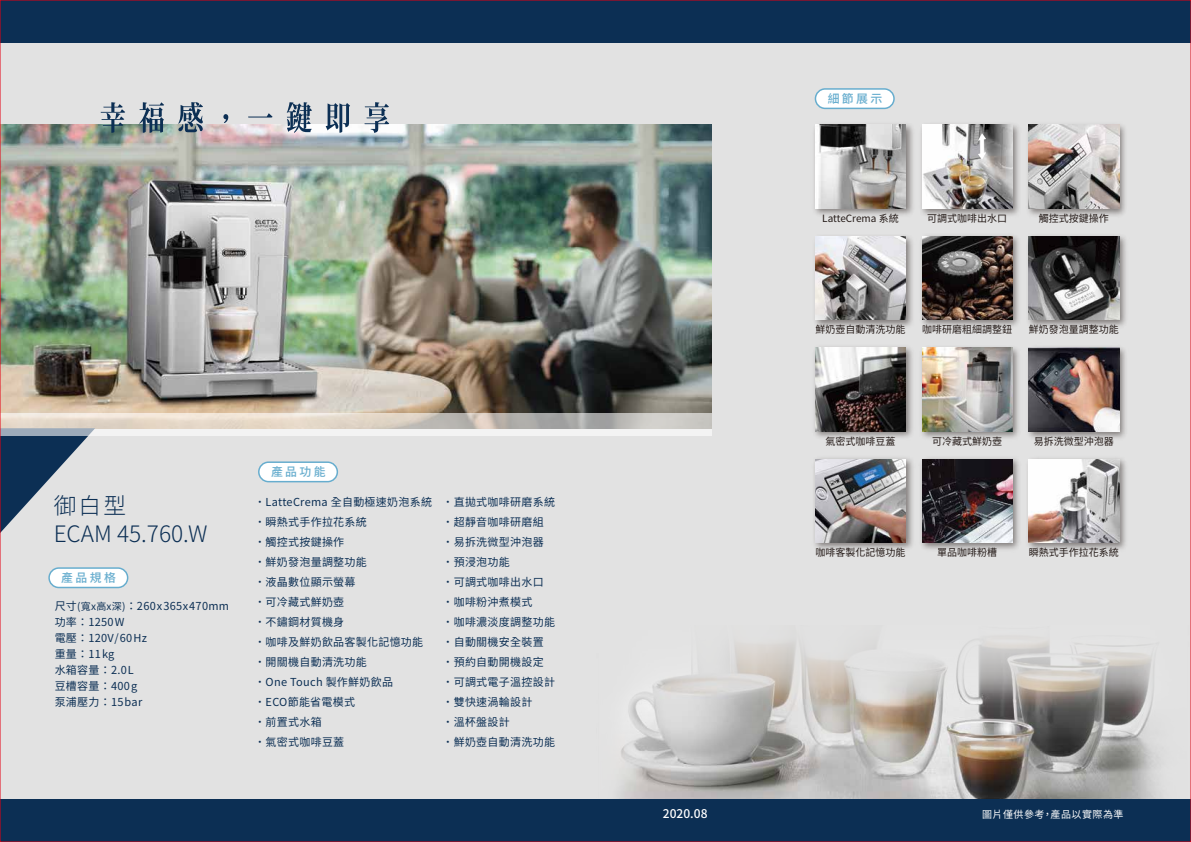
<style>
.page{position:relative;width:1191px;height:842px;background:#e2e2e2}
.page>*{position:absolute;margin:0;border:0;box-sizing:border-box;transform-origin:0 0}
.t1{font:300 22.7px/27.2px "Noto Sans CJ Ktc";color:#0c2f54}
.t2{font:500 12px "Noto Sans CJ Ktc";color:#fff}
.t3{font:500 11.9px "Noto Sans CJ Ktc";letter-spacing:.2em;color:#67adce}
.t4{font:11px/20px "Noto Sans CJ Ktc";letter-spacing:.025em;color:#0c2f54}
.t5{font:10px "Noto Sans CJ Ktc";color:#221815}
.t6{font:10px "Noto Sans CJ Ktc";letter-spacing:.05em;color:#fff}
.s1{font-size:10px}
</style>
<div class="page">
<div style="left:0;top:0;width:1191px;height:43px;background:#0c2f54"></div>
<img style="left:619px;top:641px;width:543px;height:158px">
<div style="left:49px;top:568px;width:79px;height:19px;background:#fff;border-radius:10px"></div>
<div style="left:48px;top:567px;width:80px;height:21px;border:2px solid #67adce;border-radius:10px"></div>
<div style="left:0;top:799px;width:1191px;height:43px;background:#0c2f54"></div>
<div style="left:815px;top:89px;width:79px;height:19px;background:#fff;border-radius:10px"></div>
<div style="left:814px;top:88px;width:80px;height:21px;border:2px solid #67adce;border-radius:10px"></div>
<img style="left:1035px;top:379px;width:91px;height:60px">
<img style="left:1035px;top:379px;width:84px;height:52px">
<img style="left:921px;top:389px;width:114px;height:49px">
<img style="left:922px;top:389px;width:90px;height:42px">
<div style="left:259px;top:462px;width:78px;height:20px;background:#fff;border-radius:10px"></div>
<div style="left:258px;top:461px;width:80px;height:21px;border:2px solid #67adce;border-radius:10px"></div>
<img style="left:921px;top:458px;width:95px;height:92px">
<img style="left:922px;top:459px;width:90px;height:83px">
<img style="left:2px;top:124px;width:709px;height:289px">
<svg style="left:2px;top:436px;width:86px;height:95px"></svg>
<svg style="left:2px;top:413px;width:709px;height:23px;background:#dad5ce"></svg>
<svg style="left:101px;top:102px;width:24px;height:31px"></svg>
<svg style="left:139px;top:102px;width:25px;height:31px"></svg>
<svg style="left:178px;top:102px;width:25px;height:30px"></svg>
<svg style="left:223px;top:114px;width:5px;height:9px"></svg>
<svg style="left:248px;top:113px;width:24px;height:5px"></svg>
<svg style="left:287px;top:102px;width:25px;height:31px"></svg>
<svg style="left:326px;top:103px;width:24px;height:30px"></svg>
<svg style="left:364px;top:102px;width:25px;height:31px"></svg>
<img style="left:1016px;top:458px;width:110px;height:92px">
<img style="left:1029px;top:459px;width:90px;height:83px">
<img style="left:815px;top:247px;width:284px;height:142px">
<img style="left:922px;top:252px;width:90px;height:68px">
<img style="left:814px;top:330px;width:104px;height:108px">
<img style="left:815px;top:348px;width:90px;height:83px">
<img style="left:1034px;top:124px;width:91px;height:87px">
<img style="left:1034px;top:125px;width:85px;height:83px">
<img style="left:814px;top:458px;width:99px;height:91px">
<img style="left:815px;top:459px;width:90px;height:83px">
<img style="left:1020px;top:211px;width:106px;height:168px">
<img style="left:1029px;top:236px;width:90px;height:84px">
<img style="left:814px;top:95px;width:93px;height:152px">
<img style="left:815px;top:125px;width:90px;height:83px">
<img style="left:907px;top:124px;width:127px;height:128px">
<img style="left:922px;top:125px;width:90px;height:83px">
<svg style="left:978px;top:133px;width:8px;height:27px"></svg>
<h1 class="t1" style="left:54px;top:493px;width:155px">御白型<br>ECAM 45.760.W</h1>
<p class="t3" style="left:61px;top:571px;width:56px">產品規格</p>
<p class="t4" style="left:55px;top:599px;width:176px;line-height:16px">尺寸<span class="s1">(寬x高x深)</span> ： 260x365x470mm功率 ： 1250W<br>電壓 ： 120V/60Hz<br>重量 ： 11kg<br>水箱容量 ： 2.0L<br>豆槽容量 ： 400g<br>泵浦壓力 ： 15bar</p>
<p class="t3" style="left:271px;top:465px;width:56px">產品功能</p>
<p class="t4" style="left:254px;top:493px;width:179px">˙LatteCrema 全自動極速奶泡系統˙瞬熱式手作拉花系統<br>˙觸控式按鍵操作<br>˙鮮奶發泡量調整功能<br>˙液晶數位顯示螢幕<br>˙可冷藏式鮮奶壺<br>˙不鏽鋼材質機身<br>˙咖啡及鮮奶飲品客製化記憶功能˙開關機自動清洗功能<br>˙One Touch 製作鮮奶飲品<br>˙ECO節能省電模式<br>˙前置式水箱<br>˙氣密式咖啡豆蓋</p>
<p class="t4" style="left:442px;top:493px;width:114px">˙直拋式咖啡研磨系統˙超靜音咖啡研磨組˙易拆洗微型沖泡器˙預浸泡功能<br>˙可調式咖啡出水口˙咖啡粉沖煮模式<br>˙咖啡濃淡度調整功能˙自動關機安全裝置˙預約自動開機設定˙可調式電子溫控設計˙雙快速渦輪設計<br>˙溫杯盤設計<br>˙鮮奶壺自動清洗功能</p>
<p class="t3" style="left:827px;top:92px;width:56px">細節展示</p>
<p class="t5" style="left:822px;top:212px;width:78px">LatteCrema 系統</p>
<p class="t5" style="left:927px;top:212px;width:81px">可調式咖啡出水口</p>
<p class="t5" style="left:1039px;top:212px;width:71px">觸控式按鍵操作</p>
<p class="t5" style="left:815px;top:324px;width:91px">鮮奶壺自動清洗功能</p>
<p class="t5" style="left:922px;top:324px;width:91px">咖啡研磨粗細調整鈕</p>
<p class="t5" style="left:1029px;top:324px;width:91px">鮮奶發泡量調整功能</p>
<p class="t5" style="left:825px;top:435px;width:71px">氣密式咖啡豆蓋</p>
<p class="t5" style="left:932px;top:435px;width:71px">可冷藏式鮮奶壺</p>
<p class="t5" style="left:1034px;top:435px;width:81px">易拆洗微型沖泡器</p>
<p class="t5" style="left:815px;top:547px;width:91px">咖啡客製化記憶功能</p>
<p class="t5" style="left:937px;top:547px;width:61px">單品咖啡粉槽</p>
<p class="t5" style="left:1029px;top:547px;width:91px">瞬熱式手作拉花系統</p>
<p class="t2" style="left:663px;top:807px;width:46px">2020.08</p>
<p class="t6" style="left:982px;top:809px;width:143px">圖片僅供參考，產品以實際為準</p>
</div>
